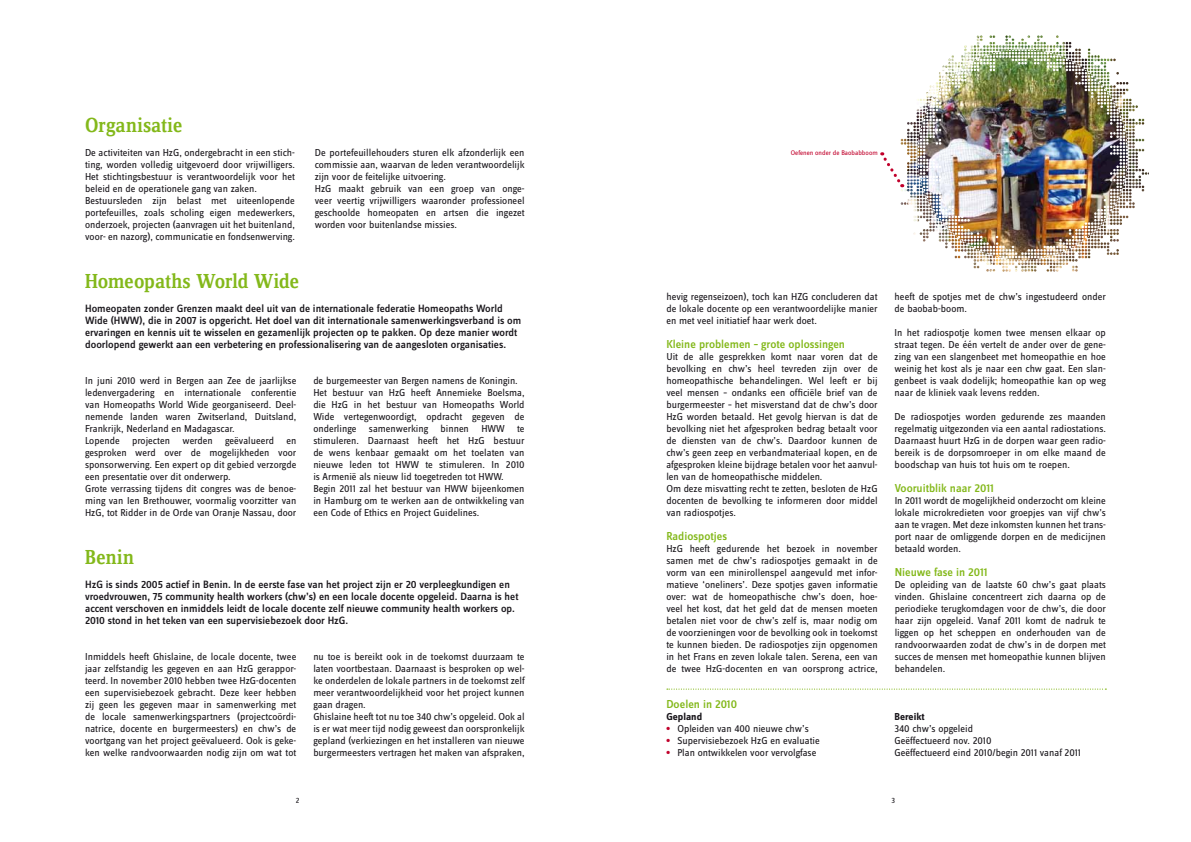
<style>
.page{position:relative;width:1191px;height:842px;background:#fff}
.page>*{position:absolute;margin:0;border:0;box-sizing:border-box;transform-origin:0 0}
.t1{font:21px "Zine Serif Dis Medium Roman Tf";letter-spacing:-.005em;color:#83b81a}
.t2{font:500 12px "Zine Sans Dis";color:#83b81a}
.t3{font:500 11px/12px "Zine Sans Dis";color:#1a171c}
.t4{font:10.5px/12px "Zine Sans Dis";color:#1a171c;text-align:justify}
.t5{font:700 10.5px "Zine Sans Dis";color:#1a171c}
.t6{font:8px "Zine Sans Dis";color:#1a171c}
.t7{font:7px "Zine Sans Dis";color:#c1002b}
</style>
<div class="page">
<img style="left:900px;top:35px;width:249px;height:237px">
<img style="left:917px;top:49px;width:211px;height:211px">
<svg style="left:880px;top:152px;width:24px;height:35px"></svg>
<svg style="left:667px;top:688px;width:439px;height:2px"></svg>
<h1 class="t1" style="left:85px;top:115px;width:99px">Organisatie</h1>
<p class="t4" style="left:85px;top:147px;width:211px;text-align:left">De activiteiten van HzG, ondergebracht in een stich&shy;ting, worden volledig uitgevoerd door vrijwilligers.<br>Het stichtingsbestuur is verantwoordelijk voor het beleid en de operationele gang van zaken.<br>Bestuursleden zijn belast met uiteenlopende portefeuilles, zoals scholing eigen medewerkers, onderzoek, projecten (aanvragen uit het buitenland, voor- en nazorg), communicatie en fondsenwerving.</p>
<p class="t4" style="left:315px;top:147px;width:211px;text-align:left">De portefeuillehouders sturen elk afzonderlijk een commissie aan, waarvan de leden verantwoordelijk zijn voor de feitelijke uitvoering.<br>HzG maakt gebruik van een groep van onge&shy;veer veertig vrijwilligers waaronder professioneel geschoolde homeopaten en artsen die ingezet worden voor buitenlandse missies.</p>
<h1 class="t1" style="left:85px;top:271px;width:216px">Homeopaths World Wide</h1>
<p class="t3" style="left:85px;top:303px;width:438px">Homeopaten zonder Grenzen maakt deel uit van de internationale federatie Homeopaths World Wide (HWW), die in 2007 is opgericht. Het doel van dit internationale samenwerkingsverband is om ervaringen en kennis uit te wisselen en gezamenlijk projecten op te pakken. Op deze manier wordt doorlopend gewerkt aan een verbetering en professionalisering van de aangesloten organisaties.</p>
<p class="t4" style="left:85px;top:375px;width:213px;text-align:left">In juni 2010 werd in Bergen aan Zee de jaarlijkse ledenvergadering en internationale conferentie van Homeopaths World Wide georganiseerd. Deel&shy;nemende landen waren Zwitserland, Duitsland, Frankrijk, Nederland en Madagascar.<br>Lopende projecten werden geëvalueerd en gesproken werd over de mogelijkheden voor sponsorwerving. Een expert op dit gebied verzorgde een presentatie over dit onderwerp.<br>Grote verrassing tijdens dit congres was de benoe&shy;ming van Ien Brethouwer, voormalig voorzitter van HzG, tot Ridder in de Orde van Oranje Nassau, door</p>
<p class="t4" style="left:313px;top:375px;width:213px;text-align:left">de burgemeester van Bergen namens de Koningin.<br>Het bestuur van HzG heeft Annemieke Boelsma, die HzG in het bestuur van Homeopaths World Wide vertegenwoordigt, opdracht gegeven de onderlinge samenwerking binnen HWW te stimuleren. Daarnaast heeft het HzG bestuur de wens kenbaar gemaakt om het toelaten van nieuwe leden tot HWW te stimuleren. In 2010 is Armenië als nieuw lid toegetreden tot HWW.<br>Begin 2011 zal het bestuur van HWW bijeenkomen in Hamburg om te werken aan de ontwikkeling van een Code of Ethics en Project Guidelines.</p>
<h1 class="t1" style="left:85px;top:547px;width:50px">Benin</h1>
<p class="t3" style="left:85px;top:579px;width:435px">HzG is sinds 2005 actief in Benin. In de eerste fase van het project zijn er 20 verpleegkundigen en vroedvrouwen, 75 community health workers (chw’s) en een locale docente opgeleid. Daarna is het accent verschoven en inmiddels leidt de locale docente zelf nieuwe community health workers op.<br>2010 stond in het teken van een supervisiebezoek door HzG.</p>
<p class="t4" style="left:85px;top:651px;width:213px">Inmiddels heeft Ghislaine, de locale docente, twee jaar zelfstandig les gegeven en aan HzG gerappor&shy;teerd. In november 2010 hebben twee HzG-docenten een supervisiebezoek gebracht. Deze keer hebben zij geen les gegeven maar in samenwerking met de locale samenwerkingspartners (projectcoördi&shy;natrice, docente en burgermeesters) en chw’s de voortgang van het project geëvalueerd. Ook is geke&shy;ken welke randvoorwaarden nodig zijn om wat tot</p>
<p class="t4" style="left:313px;top:651px;width:213px;text-align:left">nu toe is bereikt ook in de toekomst duurzaam te laten voortbestaan. Daarnaast is besproken op wel&shy;ke onderdelen de lokale partners in de toekomst zelf meer verantwoordelijkheid voor het project kunnen gaan dragen.<br>Ghislaine heeft tot nu toe 340 chw’s opgeleid. Ook al is er wat meer tijd nodig geweest dan oorspronkelijk gepland (verkiezingen en het installeren van nieuwe burgermeesters vertragen het maken van afspraken,</p>
<p class="t7" style="left:791px;top:150px;width:88px">Oefenen onder de Baobabboom</p>
<p class="t4" style="left:666px;top:291px;width:213px">hevig regenseizoen), toch kan HZG concluderen dat de lokale docente op een verantwoordelijke manier en met veel initiatief haar werk doet.</p>
<p class="t2" style="left:666px;top:338px;width:180px">Kleine problemen – grote oplossingen</p>
<p class="t4" style="left:666px;top:351px;width:213px;text-align:left">Uit de alle gesprekken komt naar voren dat de bevolking en chw’s heel tevreden zijn over de homeopathische behandelingen. Wel leeft er bij veel mensen – ondanks een officiële brief van de burgermeester – het misverstand dat de chw’s door HzG worden betaald. Het gevolg hiervan is dat de bevolking niet het afgesproken bedrag betaalt voor de diensten van de chw’s. Daardoor kunnen de chw’s geen zeep en verbandmateriaal kopen, en de afgesproken kleine bijdrage betalen voor het aanvul&shy;len van de homeopathische middelen.<br>Om deze misvatting recht te zetten, besloten de HzG docenten de bevolking te informeren door middel van radiospotjes.</p>
<p class="t2" style="left:666px;top:530px;width:62px">Radiospotjes</p>
<p class="t4" style="left:666px;top:543px;width:213px">HzG heeft gedurende het bezoek in november samen met de chw’s radiospotjes gemaakt in de vorm van een minirollenspel aangevuld met infor&shy;matieve ‘oneliners’. Deze spotjes gaven informatie over: wat de homeopathische chw’s doen, hoe&shy;veel het kost, dat het geld dat de mensen moeten betalen niet voor de chw’s zelf is, maar nodig om de voorzieningen voor de bevolking ook in toekomst te kunnen bieden. De radiospotjes zijn opgenomen in het Frans en zeven lokale talen. Serena, een van de twee HzG-docenten en van oorsprong actrice,</p>
<p class="t4" style="left:894px;top:291px;width:213px">heeft de spotjes met de chw’s ingestudeerd onder de baobab-boom.</p>
<p class="t4" style="left:894px;top:327px;width:213px">In het radiospotje komen twee mensen elkaar op straat tegen. De één vertelt de ander over de gene&shy;zing van een slangenbeet met homeopathie en hoe weinig het kost als je naar een chw gaat. Een slan&shy;genbeet is vaak dodelijk; homeopathie kan op weg naar de kliniek vaak levens redden.</p>
<p class="t4" style="left:894px;top:411px;width:213px">De radiospotjes worden gedurende zes maanden regelmatig uitgezonden via een aantal radiostations.<br>Daarnaast huurt HzG in de dorpen waar geen radio&shy;bereik is de dorpsomroeper in om elke maand de boodschap van huis tot huis om te roepen.</p>
<p class="t2" style="left:894px;top:482px;width:101px">Vooruitblik naar 2011</p>
<p class="t4" style="left:894px;top:495px;width:213px">In 2011 wordt de mogelijkheid onderzocht om kleine lokale microkredieten voor groepjes van vijf chw’s aan te vragen. Met deze inkomsten kunnen het trans&shy;port naar de omliggende dorpen en de medicijnen betaald worden.</p>
<p class="t2" style="left:894px;top:566px;width:94px">Nieuwe fase in 2011</p>
<p class="t4" style="left:894px;top:579px;width:213px">De opleiding van de laatste 60 chw’s gaat plaats vinden. Ghislaine concentreert zich daarna op de periodieke terugkomdagen voor de chw’s, die door haar zijn opgeleid. Vanaf 2011 komt de nadruk te liggen op het scheppen en onderhouden van de randvoorwaarden zodat de chw’s in de dorpen met succes de mensen met homeopathie kunnen blijven behandelen.</p>
<p class="t2" style="left:666px;top:698px;width:72px">Doelen in 2010</p>
<p class="t5" style="left:666px;top:711px;width:37px">Gepland</p>
<p class="t5" style="left:894px;top:711px;width:31px">Bereikt</p>
<p class="t4" style="left:666px;top:723px;width:144px"><sup>●</sup> Opleiden van 400 nieuwe chw’s</p>
<p class="t4" style="left:894px;top:723px;width:80px">340 chw’s opgeleid</p>
<p class="t4" style="left:666px;top:735px;width:155px"><sup>●</sup> Supervisiebezoek HzG en evaluatie</p>
<p class="t4" style="left:894px;top:735px;width:99px">Geëffectueerd nov. 2010</p>
<p class="t4" style="left:666px;top:747px;width:151px"><sup>●</sup> Plan ontwikkelen voor vervolgfase</p>
<p class="t4" style="left:894px;top:747px;width:188px">Geëffectueerd eind 2010/begin 2011 vanaf 2011</p>
<p class="t6" style="left:296px;top:797px;width:5px">2</p>
<p class="t6" style="left:891px;top:797px;width:5px">3</p>
</div>
